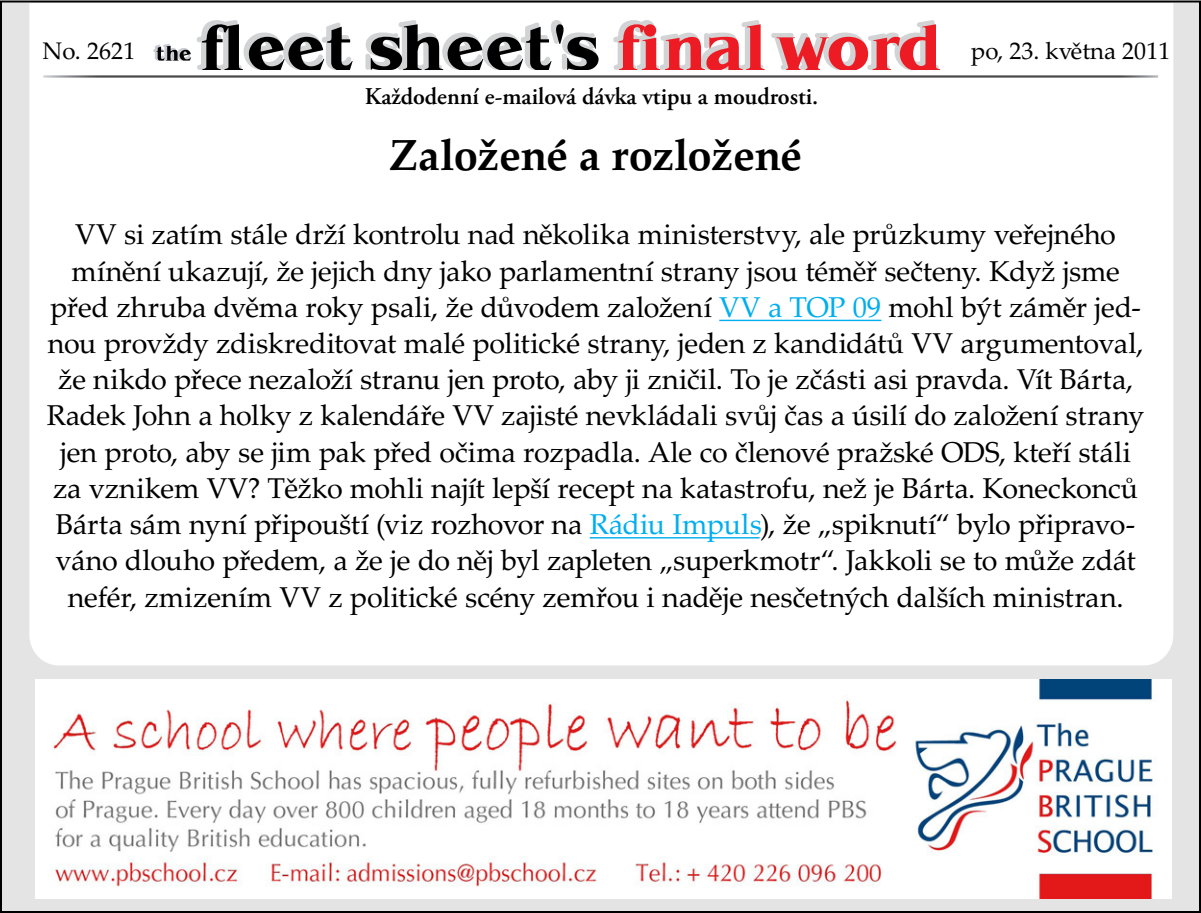
<style>
.page{position:relative;width:1201px;height:913px;background:#fff}
.page>*{position:absolute;margin:0;border:0;box-sizing:border-box;transform-origin:0 0}
.t1{font:700 43.6px "Palatino LTCE";letter-spacing:-.005em;color:#000}
.t2{font:28.8px/36.2px "Palatino LTCE";letter-spacing:-.01em;color:#000;text-align:center}
.t3{font:600 24px "Adobe Garamond Pro";color:#000}
.t4{font:24px "Palatino LTCE";color:#000}
.s1{color:#00aeef}
</style>
<div class="page">
<div style="left:1px;top:1px;width:1198px;height:910px;background:#e5e4e4"></div>
<div style="left:28px;top:1px;width:1146px;height:665px;background:#fff"></div>
<img style="left:40px;top:73px;width:1120px;height:7px">
<svg style="left:153px;top:20px;width:446px;height:50px;background:#a3a3a4"></svg>
<svg style="left:611px;top:20px;width:328px;height:50px;background:#eda0a3"></svg>
<hr style="left:719px;top:319px;width:162px;height:2px;background:#00aeef">
<hr style="left:589px;top:537px;width:170px;height:1px;background:#00aeef">
<img style="left:35px;top:679px;width:1136px;height:219px">
<p class="t4" style="left:42px;top:37px;width:94px">No. 2621</p>
<p class="t4" style="left:970px;top:37px;width:201px">po, 23. května 2011</p>
<p class="t3" style="left:365px;top:83px;width:455px">Každodenní e-mailová dávka vtipu a moudrosti.</p>
<h1 class="t1" style="left:389px;top:129px;width:414px">Založené a rozložené</h1>
<p class="t2" style="left:47px;top:217px;width:1098px">VV si zatím stále drží kontrolu nad několika ministerstvy, ale průzkumy veřejného mínění ukazují, že jejich dny jako parlamentní strany jsou téměř sečteny. Když jsme před zhruba dvěma roky psali, že důvodem založení <span class="s1">VV a TOP 09</span> mohl být záměr jed&shy;nou provždy zdiskreditovat malé politické strany, jeden z kandidátů VV argumentoval, že nikdo přece nezaloží stranu jen proto, aby ji zničil. To je zčásti asi pravda. Vít Bárta, Radek John a holky z kalendáře VV zajisté nevkládali svůj čas a úsilí do založení strany jen proto, aby se jim pak před očima rozpadla. Ale co členové pražské ODS, kteří stáli za vznikem VV? Těžko mohli najít lepší recept na katastrofu, než je Bárta. Koneckonců Bárta sám nyní připouští (viz rozhovor na <span class="s1">Rádiu Impuls</span>), že „spiknutí“ bylo připravo&shy;váno dlouho předem, a že je do něj byl zapleten „superkmotr“. Jakkoli se to může zdát nefér, zmizením VV z politické scény zemřou i naděje nesčetných dalších ministran.</p>
</div>
